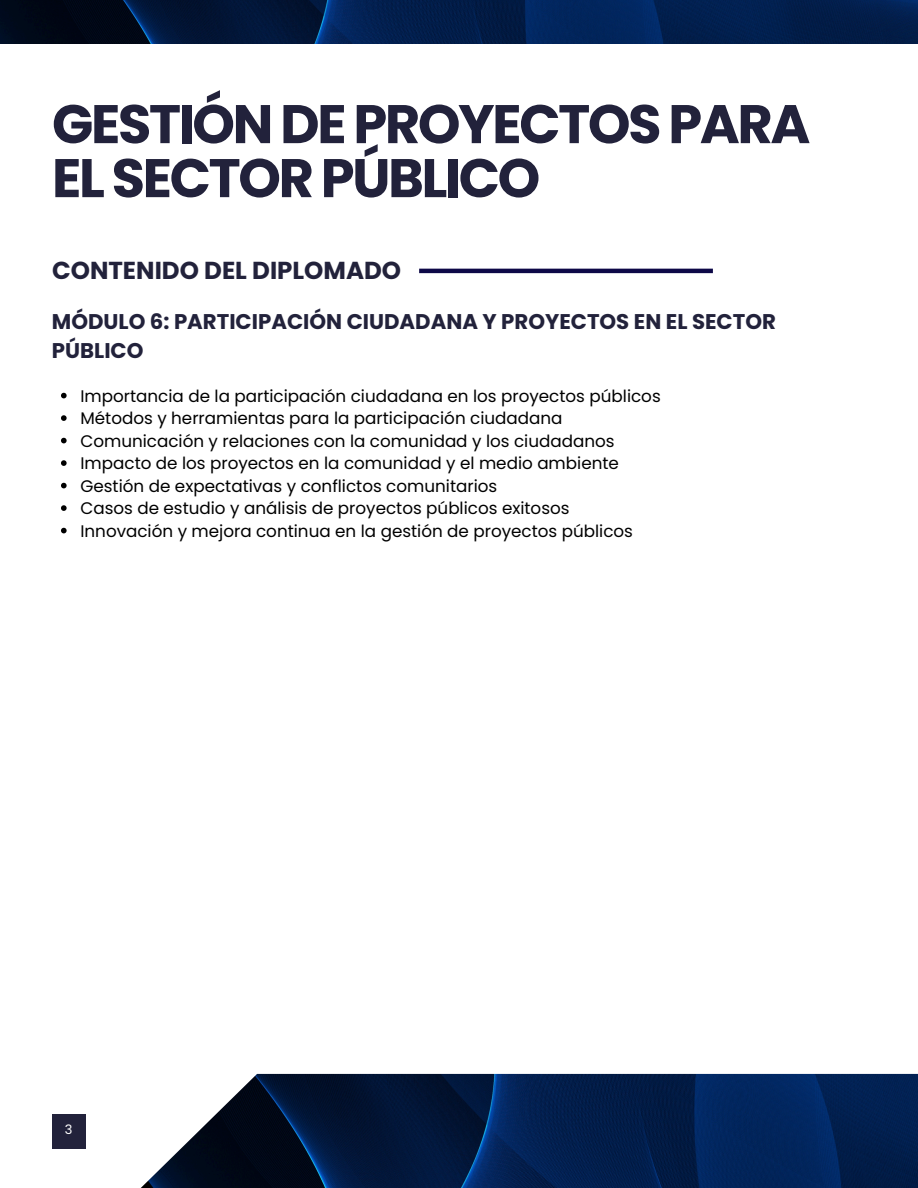
<style>
.page{position:relative;width:918px;height:1188px;background:#fff}
.page>*{position:absolute;margin:0;border:0;box-sizing:border-box;transform-origin:0 0}
.t1{font:700 54.3px/54px "Poppins";letter-spacing:-.045em;color:#22223b}
.t2{font:700 24.6px "Poppins";color:#22223b}
.t3{font:700 21.3px/29.2px "Poppins";color:#22223b}
.t4{font:16.8px "Poppins";color:#000}
.t5{font:13.05px "Poppins";color:#fff}
</style>
<div class="page">
<hr style="left:419px;top:269px;width:294px;height:4px;background:#0d0847">
<img style="left:141px;top:1074px;width:777px;height:114px">
<div style="left:52px;top:1114px;width:33px;height:34px;background:#22223b"></div>
<img style="left:0;top:0;width:918px;height:44px">
<svg style="left:61px;top:393px;width:6px;height:5px"></svg>
<svg style="left:61px;top:415px;width:6px;height:6px"></svg>
<svg style="left:61px;top:438px;width:6px;height:5px"></svg>
<svg style="left:61px;top:460px;width:6px;height:6px"></svg>
<svg style="left:61px;top:483px;width:6px;height:5px"></svg>
<svg style="left:61px;top:505px;width:6px;height:6px"></svg>
<svg style="left:61px;top:528px;width:6px;height:5px"></svg>
<p class="t1" style="left:52px;top:97px;width:760px">GESTIÓN DE PROYECTOS PARA<br>EL SECTOR PÚBLICO</p>
<h2 class="t2" style="left:52px;top:254px;width:351px">CONTENIDO DEL DIPLOMADO</h2>
<h3 class="t3" style="left:52px;top:307px;width:725px">MÓDULO 6: PARTICIPACIÓN CIUDADANA Y PROYECTOS EN EL SECTOR<br>PÚBLICO</h3>
<p class="t4" style="left:80px;top:384px;width:582px">Importancia de la participación ciudadana en los proyectos públicos</p>
<p class="t4" style="left:80px;top:407px;width:484px">Métodos y herramientas para la participación ciudadana</p>
<p class="t4" style="left:80px;top:429px;width:536px">Comunicación y relaciones con la comunidad y los ciudadanos</p>
<p class="t4" style="left:80px;top:452px;width:540px">Impacto de los proyectos en la comunidad y el medio ambiente</p>
<p class="t4" style="left:80px;top:474px;width:418px">Gestión de expectativas y conflictos comunitarios</p>
<p class="t4" style="left:80px;top:497px;width:491px">Casos de estudio y análisis de proyectos públicos exitosos</p>
<p class="t4" style="left:80px;top:519px;width:554px">Innovación y mejora continua en la gestión de proyectos públicos</p>
<h1 class="t5" style="left:65px;top:1121px;width:9px">3</h1>
</div>
